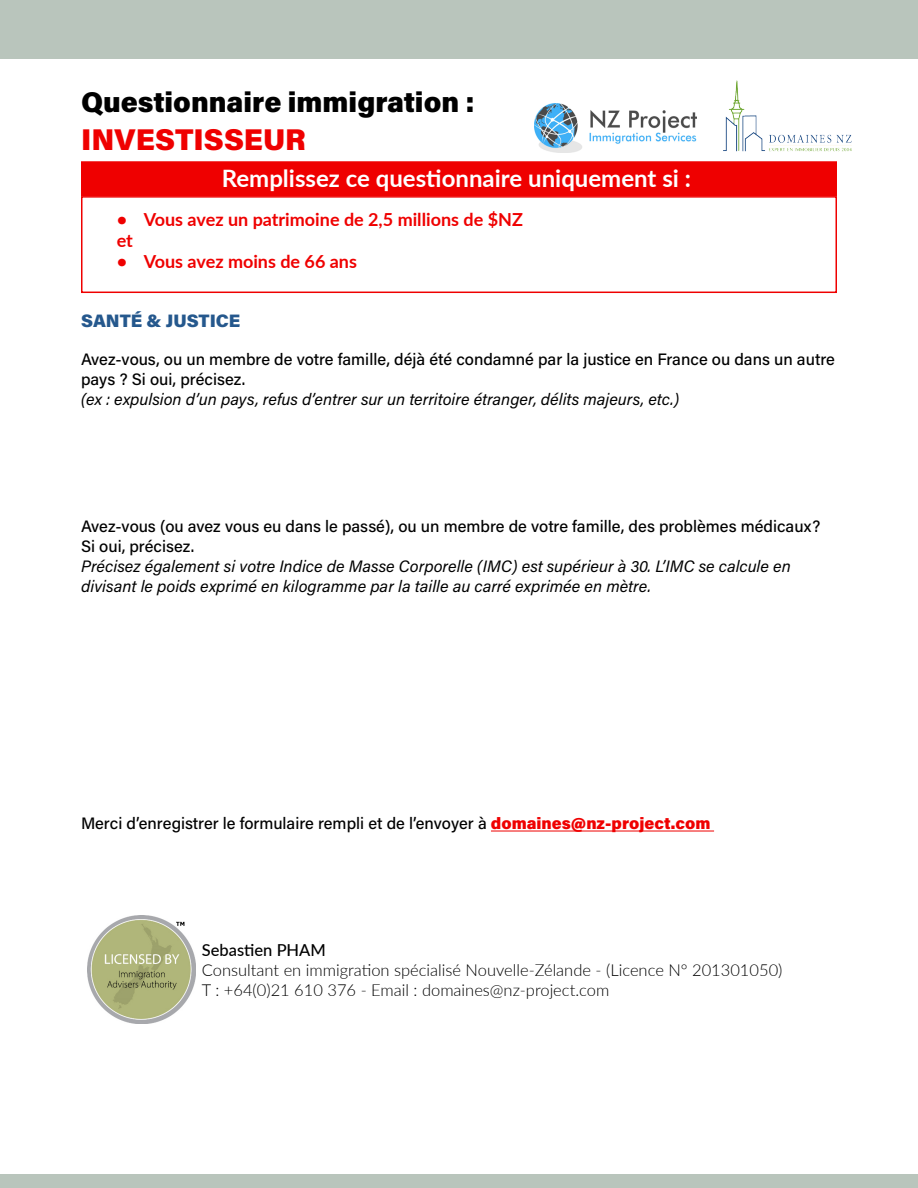
<style>
.page{position:relative;width:918px;height:1188px;background:#fff}
.page>*{position:absolute;margin:0;border:0;box-sizing:border-box;transform-origin:0 0}
.t1{font:900 30px "Acumin Pro";color:#ef0000}
.t2{font:900 28.5px "Acumin Pro";color:#000}
.t3{font:700 24px "Lato";color:#fff}
.t4{font:700 18px/21px "Lato";color:#ef0000}
.t5{font:900 18px "Acumin Pro";color:#25588d}
.t6{font:500 16.5px/19.8px "Acumin Pro";color:#000}
.t7{font:italic 16.5px/19.8px "Acumin Pro";color:#000}
.t8{font:300 16.5px/19.8px "Lato";color:#000}
.t9{font:500 16.5px "Lato";color:#000}
.s1{font-weight:900;color:#ef0000}
</style>
<div class="page">
<div style="left:0;top:0;width:918px;height:58px;background:#b9c5bc"></div>
<div style="left:0;top:1174px;width:918px;height:14px;background:#b9c5bc"></div>
<img style="left:534px;top:104px;width:162px;height:48px">
<img style="left:723px;top:81px;width:129px;height:71px">
<div style="left:81px;top:161px;width:756px;height:35px;background:#ef0000;border:2px solid #ef0000"></div>
<div style="left:81px;top:196px;width:756px;height:97px;border:2px solid #ef0000"></div>
<hr style="left:491px;top:831px;width:223px;height:1px;background:#ef0000">
<img style="left:87px;top:915px;width:108px;height:108px">
<h2 class="t2" style="left:81px;top:82px;width:395px">Questionnaire immigration :</h2>
<h1 class="t1" style="left:81px;top:118px;width:227px">INVESTISSEUR</h1>
<h3 class="t3" style="left:222px;top:161px;width:471px">Remplissez ce questionnaire uniquement si :</h3>
<p class="t4" style="left:117px;top:208px;width:408px">• Vous avez un patrimoine de 2,5 millions de $NZ et</p>
<p class="t4" style="left:117px;top:250px;width:242px">• Vous avez moins de 66 ans</p>
<p class="t5" style="left:81px;top:307px;width:161px">SANTÉ &amp; JUSTICE</p>
<p class="t6" style="left:81px;top:349px;width:755px">Avez-vous, ou un membre de votre famille, déjà été condamné par la justice en France ou dans un autre pays ? Si oui, précisez.</p>
<p class="t7" style="left:81px;top:389px;width:600px">(ex : expulsion d’un pays, refus d’entrer sur un territoire étranger, délits majeurs, etc.)</p>
<p class="t6" style="left:81px;top:516px;width:741px">Avez-vous (ou avez vous eu dans le passé), ou un membre de votre famille, des problèmes médicaux?<br>Si oui, précisez.</p>
<p class="t7" style="left:81px;top:555px;width:711px">Précisez également si votre Indice de Masse Corporelle (IMC) est supérieur à 30. L’IMC se calcule en divisant le poids exprimé en kilogramme par la taille au carré exprimée en mètre.</p>
<p class="t6" style="left:81px;top:813px;width:631px">Merci d’enregistrer le formulaire rempli et de l’envoyer à <span class="s1">domaines@nz-project.com</span></p>
<p class="t9" style="left:202px;top:938px;width:125px">Sebastien PHAM</p>
<p class="t8" style="left:202px;top:960px;width:582px">Consultant en immigration spécialisé Nouvelle-Zélande - (Licence N° 201301050)<br>T : +64(0)21 610 376 - Email : domaines@nz-project.com</p>
</div>
